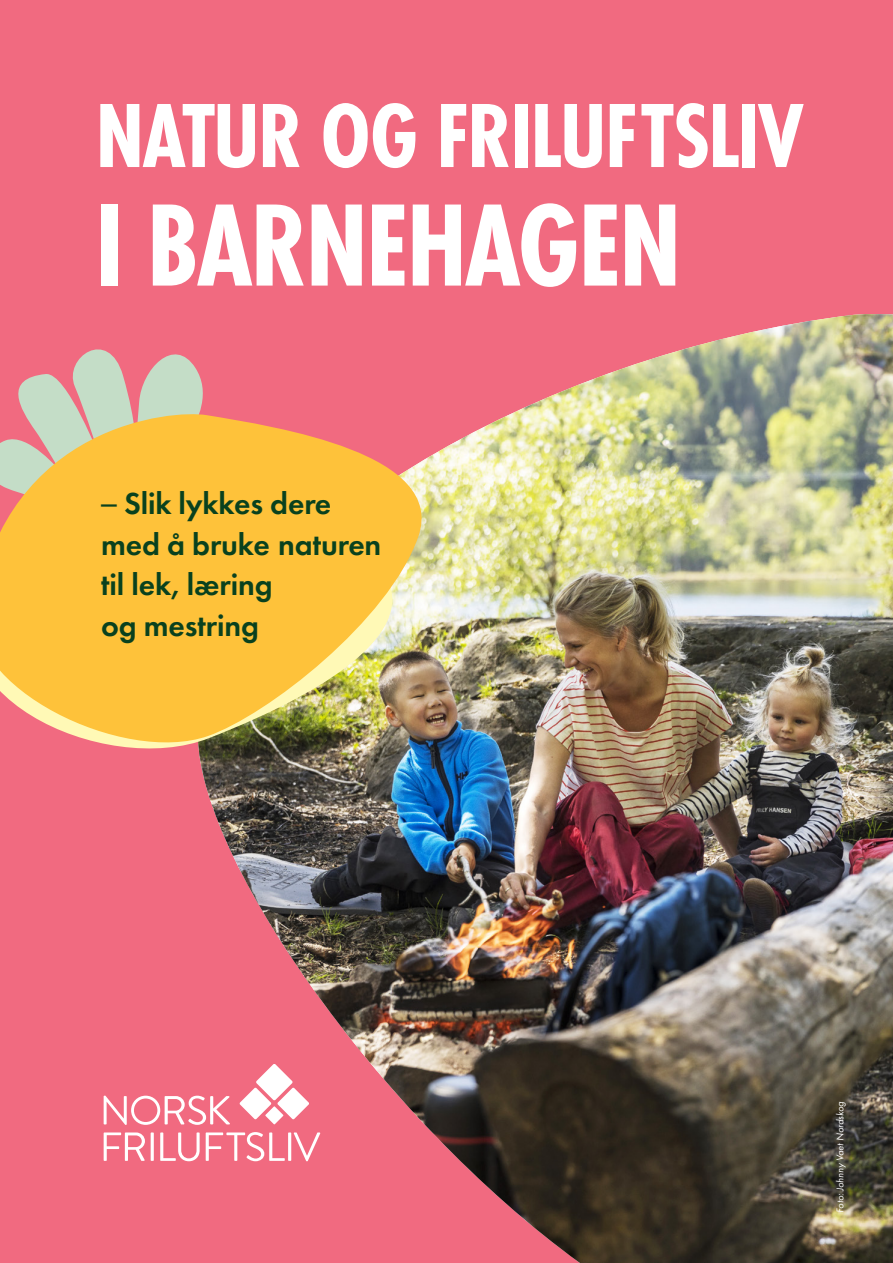
<style>
.page{position:relative;width:893px;height:1263px;background:#f16a80}
.page>*{position:absolute;margin:0;border:0;box-sizing:border-box;transform-origin:0 0}
.t1{font:700 121.5px "Futura PT Cond";letter-spacing:-.02em;color:#fff}
.t2{font:700 94.5px "Futura PT Cond";letter-spacing:-.02em;color:#fff}
.t3{font:600 31.5px/40.5px "Futura PT";letter-spacing:-.005em;color:#09411e}
.t4{font:italic 10.2px "Futura PT";color:#fff}
.s1{font-family:"Frutiger LT Std";font-weight:400}
</style>
<div class="page">
<svg style="left:40px;top:349px;width:144px;height:26px"></svg>
<img style="left:188px;top:314px;width:705px;height:949px">
<svg style="left:18px;top:375px;width:376px;height:404px"></svg>
<svg style="left:0;top:409px;width:447px;height:356px;background:#eab554"></svg>
<svg style="left:104px;top:1096px;width:126px;height:29px"></svg>
<svg style="left:104px;top:1132px;width:41px;height:29px"></svg>
<hr style="left:151px;top:1132px;width:3px;height:29px;background:#fff">
<svg style="left:160px;top:1132px;width:40px;height:29px"></svg>
<svg style="left:206px;top:1132px;width:79px;height:29px"></svg>
<hr style="left:288px;top:1132px;width:3px;height:29px;background:#fff">
<svg style="left:294px;top:1132px;width:26px;height:29px"></svg>
<svg style="left:265px;top:1106px;width:18px;height:18px"></svg>
<svg style="left:239px;top:1064px;width:70px;height:55px"></svg>
<h2 class="t2" style="left:95px;top:81px;width:710px">NATUR OG FRILUFTSLIV</h2>
<h1 class="t1" style="left:96px;top:175px;width:587px">I BARNEHAGEN</h1>
<p class="t3" style="left:101px;top:483px;width:282px"><span class="s1">–</span> Slik lykkes dere med å bruke naturen til lek, læring<br>og mestring</p>
<p class="t4" style="left:834px;top:1213px;width:113px;rotate:-90deg">Foto: Johnny Vaet Nordskog</p>
</div>
